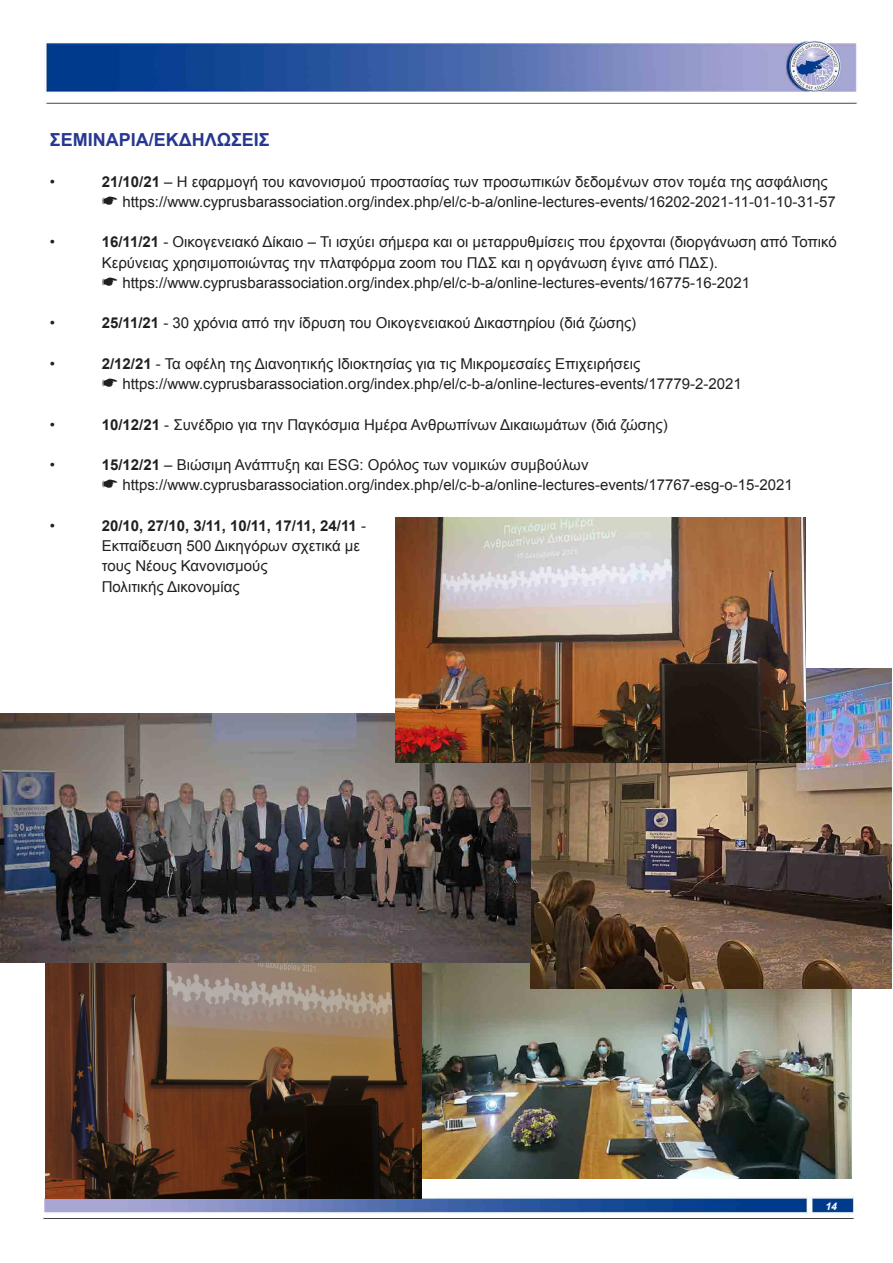
<style>
.page{position:relative;width:893px;height:1263px;background:#fff}
.page>*{position:absolute;margin:0;border:0;box-sizing:border-box;transform-origin:0 0}
.t1{font:700 18px "Arial";color:#283890}
.t2{font:15px/20.2px "Arial";color:#231f20}
.t3{font:italic 700 10.5px "Arial";color:#fff}
.s1{font-weight:700}
</style>
<div class="page">
<img style="left:43px;top:1168px;width:812px;height:51px">
<img style="left:44px;top:40px;width:814px;height:64px">
<img style="left:422px;top:962px;width:430px;height:216px">
<img style="left:531px;top:669px;width:360px;height:319px">
<img style="left:46px;top:962px;width:376px;height:236px">
<img style="left:0;top:714px;width:531px;height:248px">
<img style="left:396px;top:518px;width:409px;height:244px">
<p class="t1" style="left:50px;top:128px;width:221px">ΣΕΜΙΝΑΡΙΑ/ΕΚΔΗΛΩΣΕΙΣ</p>
<p class="t2" style="left:50px;top:171px;width:7px">•</p>
<p class="t2" style="left:102px;top:171px;width:736px"><span class="s1">21/10/21</span> – Η εφαρμογή του κανονισμού προστασίας των προσωπικών δεδομένων στον τομέα της ασφάλισης ☛ https://www.cyprusbarassociation.org/index.php/el/c-b-a/online-lectures-events/16202-2021-11-01-10-31-57</p>
<p class="t2" style="left:50px;top:232px;width:7px">•</p>
<p class="t2" style="left:102px;top:232px;width:737px"><span class="s1">16/11/21</span> - Οικογενειακό Δίκαιο – Τι ισχύει σήμερα και οι μεταρρυθμίσεις που έρχονται (διοργάνωση από Τοπικό<br>Κερύνειας χρησιμοποιώντας την πλατφόρμα zoom του ΠΔΣ και η οργάνωση έγινε από ΠΔΣ).<br>☛ https://www.cyprusbarassociation.org/index.php/el/c-b-a/online-lectures-events/16775-16-2021</p>
<p class="t2" style="left:50px;top:313px;width:7px">•</p>
<p class="t2" style="left:102px;top:313px;width:536px"><span class="s1">25/11/21</span> - 30 χρόνια από την ίδρυση του Οικογενειακού Δικαστηρίου (διά ζώσης)</p>
<p class="t2" style="left:50px;top:354px;width:7px">•</p>
<p class="t2" style="left:102px;top:354px;width:642px"><span class="s1">2/12/21</span> - Τα οφέλη της Διανοητικής Ιδιοκτησίας για τις Μικρομεσαίες Επιχειρήσεις<br>☛ https://www.cyprusbarassociation.org/index.php/el/c-b-a/online-lectures-events/17779-2-2021</p>
<p class="t2" style="left:50px;top:414px;width:7px">•</p>
<p class="t2" style="left:102px;top:414px;width:567px"><span class="s1">10/12/21</span> - Συνέδριο για την Παγκόσμια Ημέρα Ανθρωπίνων Δικαιωμάτων (διά ζώσης)</p>
<p class="t2" style="left:50px;top:455px;width:7px">•</p>
<p class="t2" style="left:102px;top:455px;width:692px"><span class="s1">15/12/21</span> – Βιώσιμη Ανάπτυξη και ESG: Oρόλος των νομικών συμβούλων<br>☛ https://www.cyprusbarassociation.org/index.php/el/c-b-a/online-lectures-events/17767-esg-o-15-2021</p>
<p class="t2" style="left:50px;top:516px;width:7px">•</p>
<p class="t2" style="left:102px;top:516px;width:266px"><span class="s1">20/10, 27/10, 3/11, 10/11, 17/11, 24/11</span> -<br>Εκπαίδευση 500 Δικηγόρων σχετικά με τους Νέους Κανονισμούς<br>Πολιτικής Δικονομίας</p>
<p class="t3" style="left:825px;top:1199px;width:13px">14</p>
</div>
